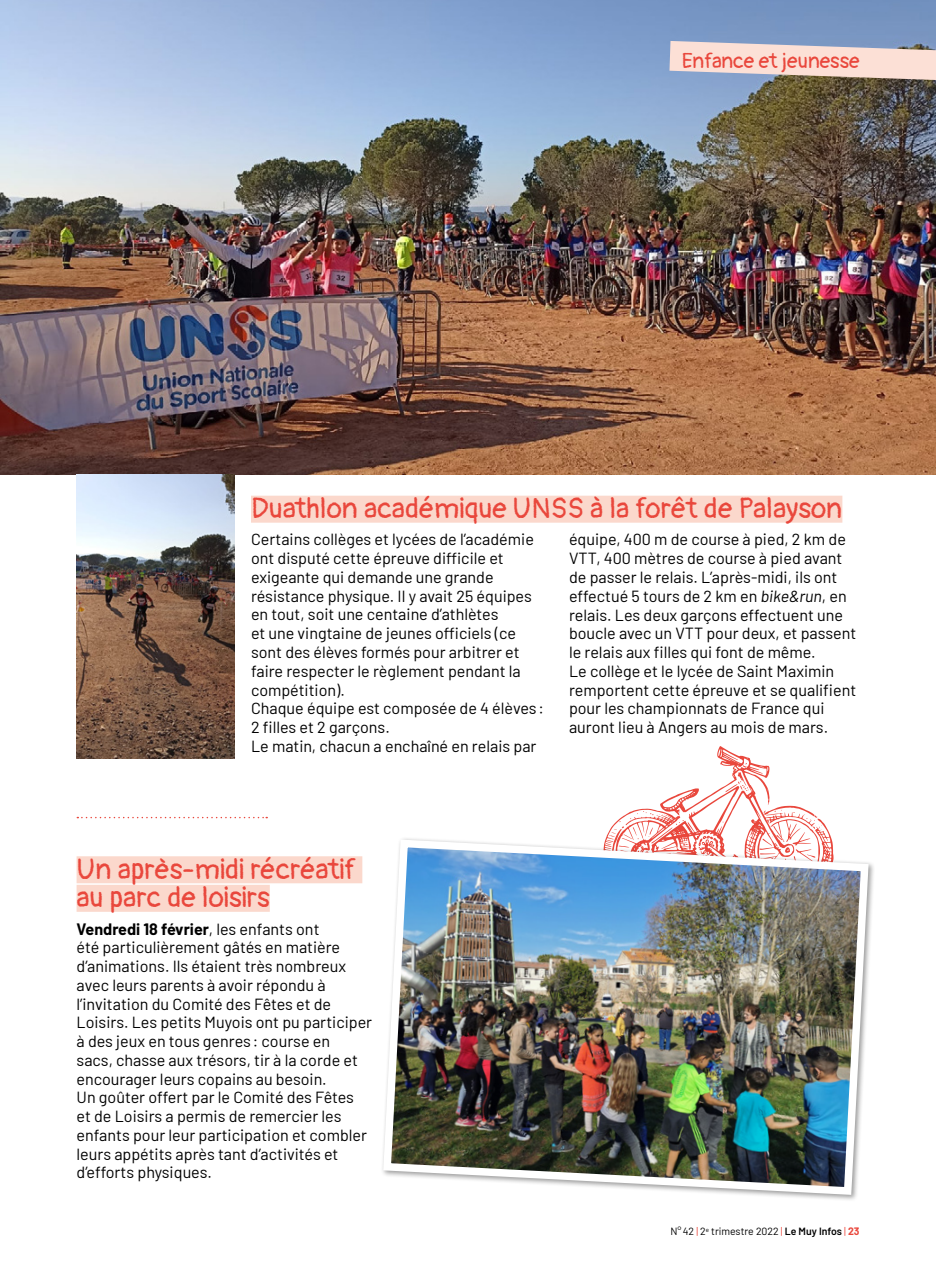
<style>
.page{position:relative;width:936px;height:1276px;background:#fff}
.page>*{position:absolute;margin:0;border:0;box-sizing:border-box;transform-origin:0 0}
.t1{font:28.5px/28.5px "Pangolin";color:#e9473c}
.t2{font:21px "Pangolin";color:#e9473c}
.t3{font:16.2px/18.8px "Barlow";color:#000}
.t4{font:10.5px "Barlow";color:#000}
.s1{font-style:italic}
.s2{font-weight:700}
.s3{color:#e9473c}
.s4{font-weight:600}
.s5{font-weight:700;color:#e9473c}
</style>
<div class="page">
<svg style="left:607px;top:746px;width:223px;height:89px"></svg>
<img style="left:0;top:0;width:935px;height:474px">
<img style="left:77px;top:474px;width:157px;height:284px">
<div style="left:251px;top:496px;width:591px;height:27px;background:#fbd8cc"></div>
<img style="left:382px;top:835px;width:490px;height:363px">
<div style="left:77px;top:856px;width:285px;height:27px;background:#fbd8cc"></div>
<div style="left:77px;top:885px;width:193px;height:27px;background:#fbd8cc"></div>
<svg style="left:77px;top:817px;width:190px;height:1px"></svg>
<svg style="left:669px;top:41px;width:266px;height:40px;background:#d9c9c8"></svg>
<p class="t2" style="left:681px;top:42px;width:179px">Enfance et jeunesse</p>
<h1 class="t1" style="left:251px;top:489px;width:593px">Duathlon académique UNSS à la forêt de Palayson</h1>
<p class="t3" style="left:251px;top:529px;width:294px">Certains collèges et lycées de l’académie ont disputé cette épreuve difficile et exigeante qui demande une grande résistance physique. Il y avait 25 équipes en tout, soit une centaine d’athlètes<br>et une vingtaine de jeunes officiels (ce sont des élèves formés pour arbitrer et faire respecter le règlement pendant la compétition).<br>Chaque équipe est composée de 4 élèves :<br>2 filles et 2 garçons.<br>Le matin, chacun a enchaîné en relais par</p>
<p class="t3" style="left:569px;top:529px;width:289px">équipe, 400 m de course à pied, 2 km de VTT, 400 mètres de course à pied avant de passer le relais. L’après-midi, ils ont effectué 5 tours de 2 km en <span class="s1">bike&amp;run</span>, en relais. Les deux garçons effectuent une boucle avec un VTT pour deux, et passent le relais aux filles qui font de même.<br>Le collège et le lycée de Saint Maximin remportent cette épreuve et se qualifient pour les championnats de France qui auront lieu à Angers au mois de mars.</p>
<h1 class="t1" style="left:77px;top:850px;width:281px">Un après-midi récréatif au parc de loisirs</h1>
<p class="t3" style="left:77px;top:918px;width:297px"><span class="s2">Vendredi 18 février</span>, les enfants ont<br>été particulièrement gâtés en matière d’animations. Ils étaient très nombreux avec leurs parents à avoir répondu à l’invitation du Comité des Fêtes et de Loisirs. Les petits Muyois ont pu participer à des jeux en tous genres : course en<br>sacs, chasse aux trésors, tir à la corde et encourager leurs copains au besoin.<br>Un goûter offert par le Comité des Fêtes et de Loisirs a permis de remercier les enfants pour leur participation et combler leurs appétits après tant d’activités et d’efforts physiques.</p>
<p class="t4" style="left:670px;top:1224px;width:190px">N°42 <span class="s3">|</span> 2<sup>e</sup> trimestre 2022 <span class="s3">|</span> <span class="s4">Le Muy Infos</span> <span class="s3">|</span> <span class="s5">23</span></p>
</div>
